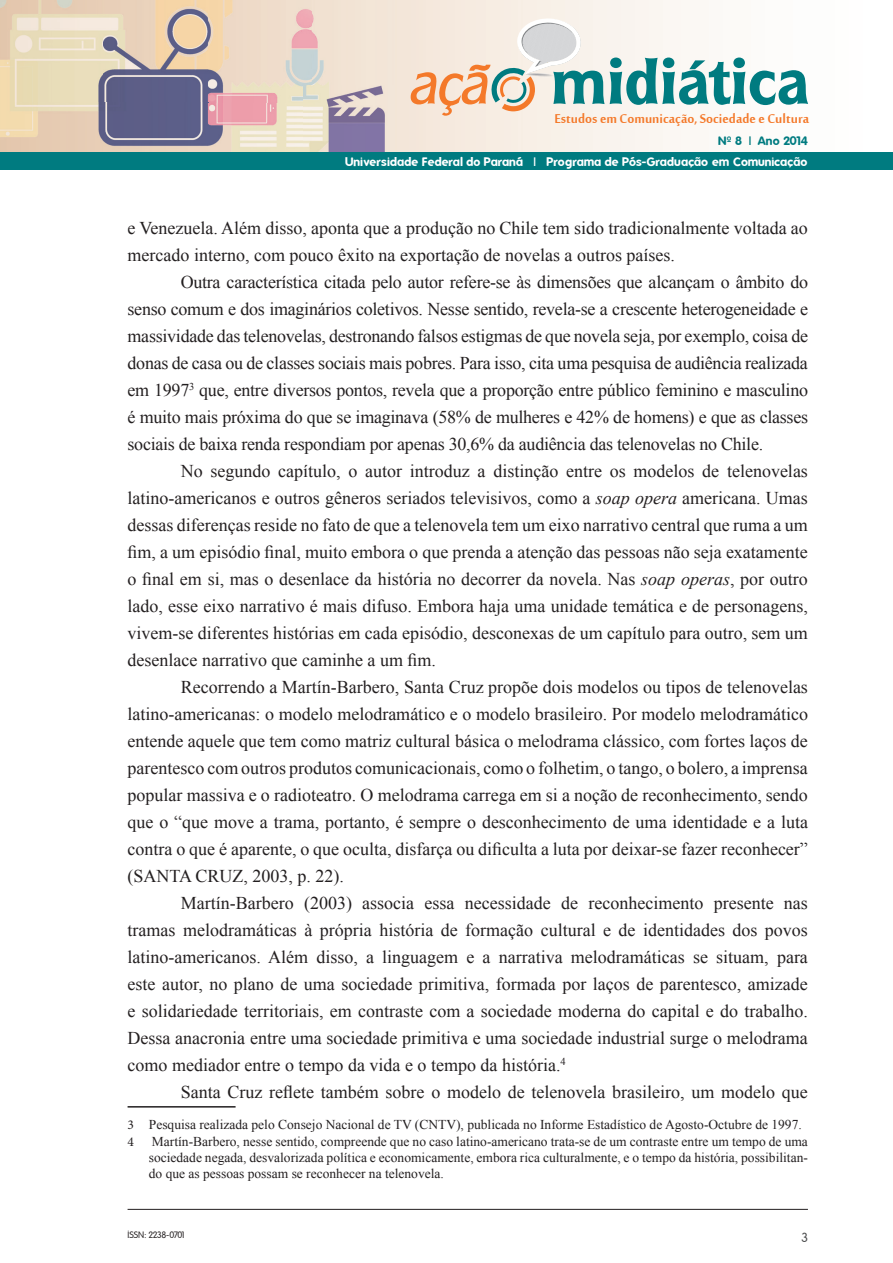
<style>
.page{position:relative;width:893px;height:1263px;background:#fff}
.page>*{position:absolute;margin:0;border:0;box-sizing:border-box;transform-origin:0 0}
.t1{font:19.5px "Mool Boran";color:#f4792a}
.t2{font:18px/27px "Times New Roman";color:#231f20;text-align:justify}
.t3{font:13.5px/16.2px "Times New Roman";color:#231f20;text-align:justify}
.t4{font:13.5px "Minion Pro";color:#231f20}
.t5{font:12.75px "Folks";color:#4b4c4d}
.t6{font:700 12px "Folks";letter-spacing:.01em;color:#fff}
.t7{font:700 12px "Folks";color:#007b80}
.t8{font:9px "Folks";letter-spacing:-.065em;color:#231f20}
.s1{font-style:italic}
.s2{font-family:"Minion Pro"}
</style>
<div class="page">
<svg style="left:520px;top:0;width:373px;height:153px"></svg>
<img style="left:0;top:0;width:520px;height:153px">
<img style="left:304px;top:86px;width:107px;height:67px">
<svg style="left:410px;top:18px;width:398px;height:98px"></svg>
<div style="left:0;top:153px;width:893px;height:17px;background:#007b80"></div>
<hr style="left:128px;top:1209px;width:680px;height:1px;background:#231f20">
<hr style="left:128px;top:1106px;width:108px;height:1px;background:#231f20">
<p class="t1" style="left:554px;top:105px;width:256px">Estudos em Comunicação, Sociedade e Cultura</p>
<p class="t6" style="left:345px;top:155px;width:464px">Universidade Federal do Paraná | Programa de Pós-Graduação em Comunicação</p>
<p class="t7" style="left:718px;top:133px;width:91px">Nº 8 | Ano 2014</p>
<p class="t2" style="left:128px;top:214px;width:682px">e Venezuela. Além disso, aponta que a produção no Chile tem sido tradicionalmente voltada ao mercado interno, com pouco êxito na exportação de novelas a outros países.</p>
<p class="t2" style="left:128px;top:268px;width:682px;text-indent:53px">Outra característica citada pelo autor refere-se às dimensões que alcançam o âmbito do senso comum e dos imaginários coletivos. Nesse sentido, revela-se a crescente heterogeneidade e massividade das telenovelas, destronando falsos estigmas de que novela seja, por exemplo, coisa de donas de casa ou de classes sociais mais pobres. Para isso, cita uma pesquisa de audiência realizada em 1997<sup>3</sup> que, entre diversos pontos, revela que a proporção entre público feminino e masculino é muito mais próxima do que se imaginava (58% de mulheres e 42% de homens) e que as classes sociais de baixa renda respondiam por apenas 30,6% da audiência das telenovelas no Chile.</p>
<p class="t2" style="left:128px;top:457px;width:682px;text-indent:53px">No segundo capítulo, o autor introduz a distinção entre os modelos de telenovelas latino-americanos e outros gêneros seriados televisivos, como a <span class="s1">soap opera</span> americana. Umas dessas diferenças reside no fato de que a telenovela tem um eixo narrativo central que ruma a um fim, a um episódio final, muito embora o que prenda a atenção das pessoas não seja exatamente o final em si, mas o desenlace da história no decorrer da novela. Nas <span class="s1">soap operas</span>, por outro lado, esse eixo narrativo é mais difuso. Embora haja uma unidade temática e de personagens, vivem-se diferentes histórias em cada episódio, desconexas de um capítulo para outro, sem um desenlace narrativo que caminhe a um fim.</p>
<p class="t2" style="left:128px;top:673px;width:682px;text-indent:53px">Recorrendo a Martín-Barbero, Santa Cruz propõe dois modelos ou tipos de telenovelas latino-americanas: o modelo melodramático e o modelo brasileiro. Por modelo melodramático entende aquele que tem como matriz cultural básica o melodrama clássico, com fortes laços de parentesco com outros produtos comunicacionais, como o folhetim, o tango, o bolero, a imprensa popular massiva e o radioteatro. O melodrama carrega em si a noção de reconhecimento, sendo que o “que move a trama, portanto, é sempre o desconhecimento de uma identidade e a luta contra o que é aparente, o que oculta, disfarça ou dificulta a luta por deixar-se fazer reconhecer” (SANTA CRUZ, 2003, p. 22).</p>
<p class="t2" style="left:128px;top:889px;width:682px;text-indent:53px">Martín-Barbero (2003) associa essa necessidade de reconhecimento presente nas tramas melodramáticas à própria história de formação cultural e de identidades dos povos latino-americanos. Além disso, a linguagem e a narrativa melodramáticas se situam, para este autor, no plano de uma sociedade primitiva, formada por laços de parentesco, amizade e solidariedade territoriais, em contraste com a sociedade moderna do capital e do trabalho.<br>Dessa anacronia entre uma sociedade primitiva e uma sociedade industrial surge o melodrama como mediador entre o tempo da vida e o tempo da história.<sup>4</sup></p>
<p class="t2" style="left:181px;top:1078px;width:629px">Santa Cruz reflete também sobre o modelo de telenovela brasileiro, um modelo que</p>
<p class="t3" style="left:128px;top:1116px;width:676px"><span class="s2">3</span> Pesquisa realizada pelo Consejo Nacional de TV (CNTV), publicada no Informe Estadístico de Agosto-Octubre de 1997.</p>
<p class="t4" style="left:128px;top:1132px;width:8px">4</p>
<p class="t3" style="left:149px;top:1133px;width:661px">Martín-Barbero, nesse sentido, compreende que no caso latino-americano trata-se de um contraste entre um tempo de uma sociedade negada, desvalorizada política e economicamente, embora rica culturalmente, e o tempo da história, possibilitan&shy;do que as pessoas possam se reconhecer na telenovela.</p>
<p class="t8" style="left:128px;top:1230px;width:60px">ISSN: 2238-0701</p>
<p class="t5" style="left:801px;top:1230px;width:8px">3</p>
</div>
